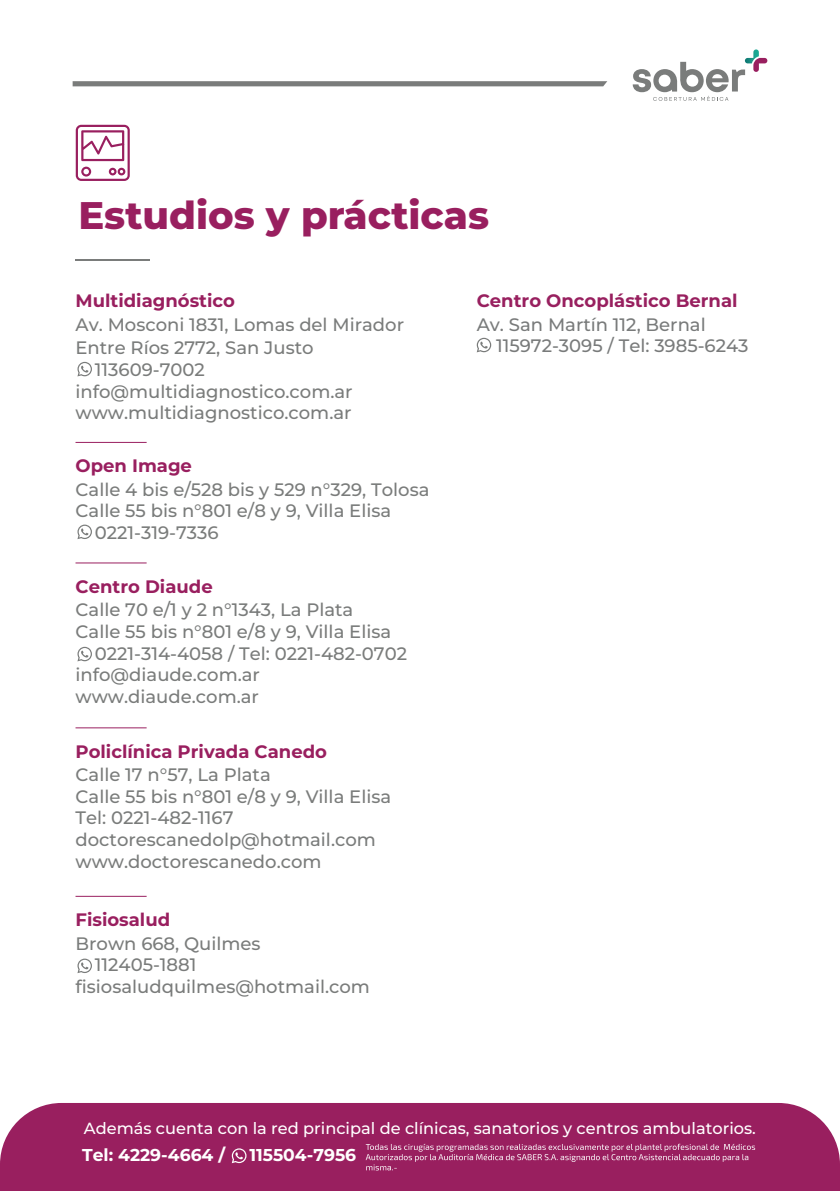
<style>
.page{position:relative;width:840px;height:1191px;background:#fff}
.page>*{position:absolute;margin:0;border:0;box-sizing:border-box;transform-origin:0 0}
.t1{font:800 38.4px "Montserrat";color:#991f5f}
.t2{font:500 18px/21.6px "Montserrat";color:#7a7c7b}
.t3{font:700 18px "Montserrat";color:#991f5f}
.t4{font:500 18px/21.6px "Montserrat";color:#797b7b}
.t5{font:700 18px "Montserrat";color:#98205f}
.t6{font:700 17.2px "Montserrat";color:#fff}
.t7{font:500 16.2px "Montserrat";color:#fff}
</style>
<div class="page">
<hr style="left:75px;top:260px;width:75px;height:1px;background:#7a7c7b">
<svg style="left:73px;top:81px;width:534px;height:5px;background:#7f8180"></svg>
<svg style="left:632px;top:49px;width:135px;height:52px"></svg>
<svg style="left:76px;top:125px;width:54px;height:56px"></svg>
<div style="left:0;top:1103px;width:839px;height:88px;background:#991f5f"></div>
<svg style="left:231px;top:1148px;width:15px;height:15px"></svg>
<svg style="left:365px;top:1143px;width:389px;height:27px;background:#a53a72"></svg>
<svg style="left:77px;top:362px;width:15px;height:14px"></svg>
<svg style="left:77px;top:524px;width:15px;height:15px"></svg>
<hr style="left:75px;top:442px;width:71px;height:1px;background:#991f5f">
<svg style="left:77px;top:647px;width:15px;height:14px"></svg>
<hr style="left:75px;top:562px;width:71px;height:1px;background:#991f5f">
<hr style="left:75px;top:727px;width:71px;height:1px;background:#991f5f">
<svg style="left:77px;top:958px;width:15px;height:15px"></svg>
<hr style="left:75px;top:896px;width:71px;height:1px;background:#991f5f">
<svg style="left:476px;top:338px;width:15px;height:14px"></svg>
<h1 class="t1" style="left:78px;top:190px;width:412px">Estudios y prácticas</h1>
<p class="t3" style="left:75px;top:289px;width:161px">Multidiagnóstico</p>
<p class="t2" style="left:75px;top:313px;width:330px">Av. Mosconi 1831, Lomas del Mirador</p>
<p class="t2" style="left:75px;top:337px;width:239px">Entre Ríos 2772, San Justo</p>
<p class="t2" style="left:95px;top:358px;width:111px">113609-7002</p>
<p class="t2" style="left:75px;top:380px;width:278px">info@multidiagnostico.com.ar</p>
<p class="t2" style="left:75px;top:401px;width:277px">www.multidiagnostico.com.ar</p>
<p class="t3" style="left:75px;top:454px;width:118px">Open Image</p>
<p class="t2" style="left:75px;top:478px;width:355px">Calle 4 bis e/528 bis y 529 n°329, Tolosa</p>
<p class="t2" style="left:75px;top:500px;width:317px">Calle 55 bis n°801 e/8 y 9, Villa Elisa</p>
<p class="t2" style="left:95px;top:521px;width:125px">0221-319-7336</p>
<p class="t3" style="left:75px;top:574px;width:139px">Centro Diaude</p>
<p class="t2" style="left:75px;top:598px;width:279px">Calle 70 e/1 y 2 n°1343, La Plata</p>
<p class="t2" style="left:75px;top:620px;width:317px">Calle 55 bis n°801 e/8 y 9, Villa Elisa</p>
<p class="t2" style="left:95px;top:642px;width:313px">0221-314-4058 / Tel: 0221-482-0702</p>
<p class="t2" style="left:75px;top:663px;width:186px">info@diaude.com.ar</p>
<p class="t2" style="left:75px;top:685px;width:185px">www.diaude.com.ar</p>
<p class="t3" style="left:75px;top:739px;width:253px">Policlínica Privada Canedo</p>
<p class="t2" style="left:75px;top:763px;width:317px">Calle 17 n°57, La Plata<br>Calle 55 bis n°801 e/8 y 9, Villa Elisa<br>Tel: 0221-482-1167 doctorescanedolp@hotmail.com www.doctorescanedo.com</p>
<p class="t3" style="left:75px;top:907px;width:96px">Fisiosalud</p>
<p class="t2" style="left:75px;top:932px;width:186px">Brown 668, Quilmes</p>
<p class="t2" style="left:95px;top:953px;width:103px">112405-1881</p>
<p class="t2" style="left:75px;top:975px;width:296px">fisiosaludquilmes@hotmail.com</p>
<p class="t5" style="left:476px;top:289px;width:262px">Centro Oncoplástico Bernal</p>
<p class="t4" style="left:496px;top:313px;width:254px;text-indent:-19px">Av. San Martín 112, Bernal<br>115972-3095 / Tel: 3985-6243</p>
<p class="t7" style="left:84px;top:1117px;width:673px">Además cuenta con la red principal de clínicas, sanatorios y centros ambulatorios.</p>
<p class="t6" style="left:82px;top:1143px;width:144px">Tel: 4229-4664 /</p>
<p class="t6" style="left:249px;top:1143px;width:108px">115504-7956</p>
</div>
